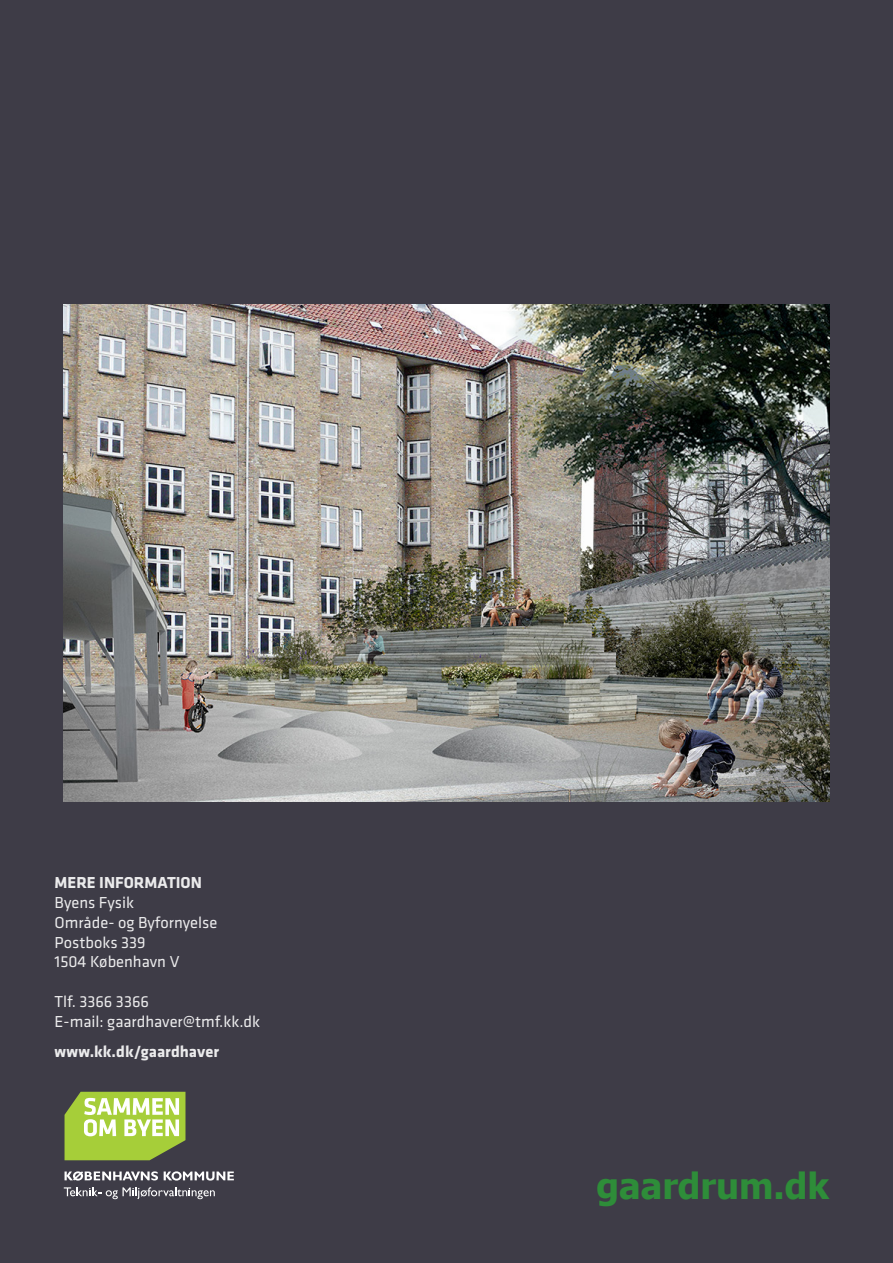
<style>
.page{position:relative;width:893px;height:1263px;background:#3e3c47}
.page>*{position:absolute;margin:0;border:0;box-sizing:border-box;transform-origin:0 0}
.t1{font:700 36px "Tahoma";color:#2e8d39}
.t2{font:16.5px/19.8px "Klavika";color:#fff}
.t3{font:700 16.5px "Klavika";color:#fff}
</style>
<div class="page">
<img style="left:64px;top:305px;width:765px;height:496px">
<svg style="left:65px;top:1092px;width:120px;height:68px;background:#b2cf64"></svg>
<svg style="left:164px;top:1171px;width:70px;height:9px"></svg>
<svg style="left:65px;top:1171px;width:93px;height:9px"></svg>
<svg style="left:64px;top:1187px;width:151px;height:12px"></svg>
<p class="t3" style="left:55px;top:874px;width:149px">MERE INFORMATION</p>
<p class="t2" style="left:55px;top:893px;width:164px">Byens Fysik<br>Område- og Byfornyelse<br>Postboks 339<br>1504 København V</p>
<p class="t2" style="left:55px;top:992px;width:207px">Tlf. 3366 3366<br>E-mail: gaardhaver@tmf.kk.dk</p>
<p class="t3" style="left:55px;top:1043px;width:166px">www.kk.dk/gaardhaver</p>
<h1 class="t1" style="left:597px;top:1171px;width:234px">gaardrum.dk</h1>
</div>
